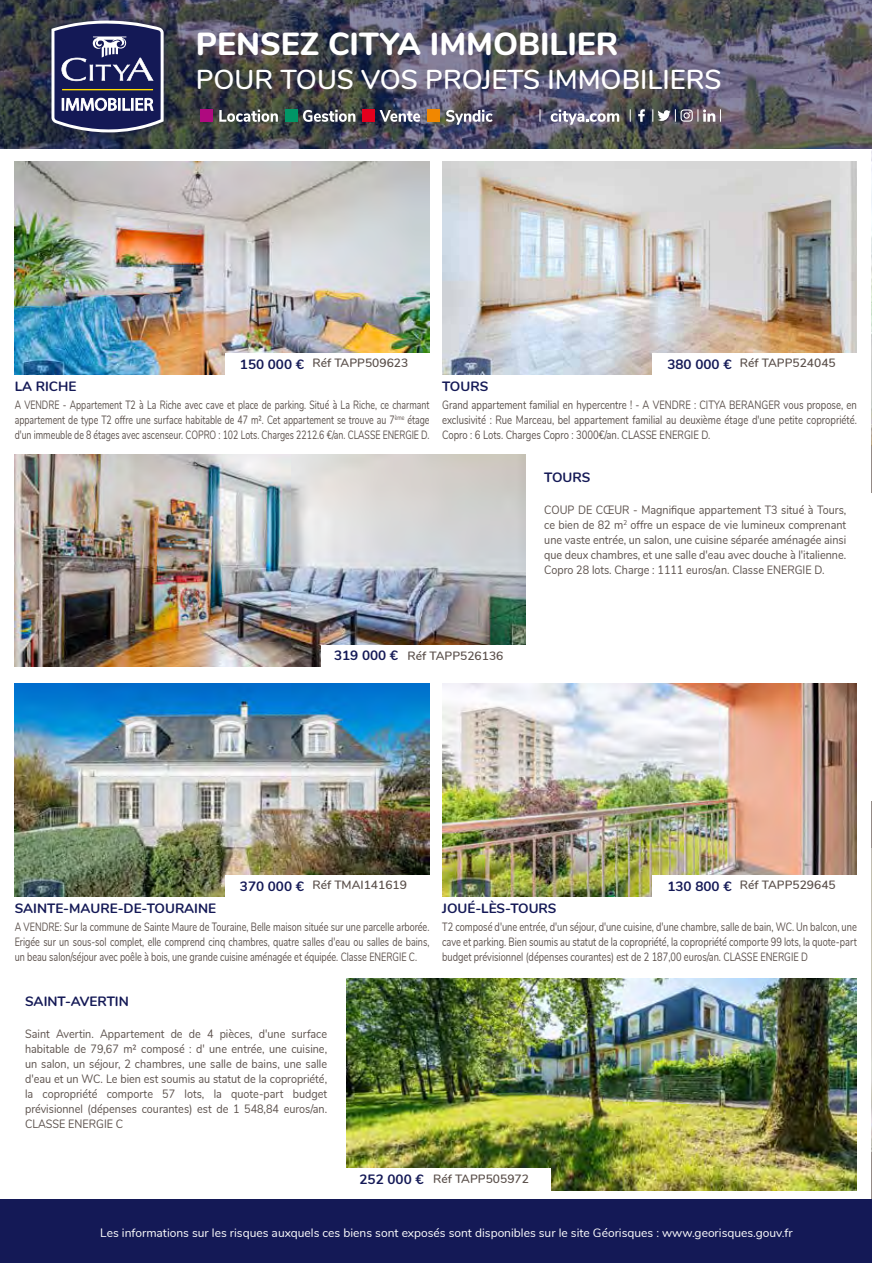
<style>
.page{position:relative;width:872px;height:1263px;background:#fff}
.page>*{position:absolute;margin:0;border:0;box-sizing:border-box;transform-origin:0 0}
.t1{font:800 31.8px "Nunito";color:#fff}
.t2{font:600 27.3px "Nunito";color:#fff}
.t3{font:700 13.5px "Nunito";color:#141956}
.t4{font:12px/15px "Nunito";color:#5b504b;text-align:justify;scale:.9 1}
.t5{font:12px/15px "Nunito";color:#5b504b;text-align:justify;scale:.75 1}
.t6{font:12px/15px "Nunito";color:#5b504b;text-align:justify;scale:.77 1}
.t7{font:12px/15px "Nunito";color:#5b504b;text-align:justify;scale:.73 1}
.t8{font:12px/15px "Nunito";color:#5b504b;text-align:justify;scale:.79 1}
.t9{font:600 12px "Nunito";color:#5b504b}
.t10{font:12px "Nunito";color:#fff}
.s1{font-weight:700;font-size:13.5px;color:#141956}
</style>
<div class="page">
<img style="left:871px;top:848px;width:1px;height:304px">
<img style="left:871px;top:150px;width:1px;height:296px">
<img style="left:346px;top:978px;width:511px;height:213px">
<img style="left:15px;top:162px;width:414px;height:212px">
<hr style="left:871px;top:801px;width:1px;height:47px;background:#948b87">
<hr style="left:871px;top:1152px;width:1px;height:47px;background:#948b87">
<hr style="left:871px;top:446px;width:1px;height:47px;background:#948b87">
<div style="left:225px;top:353px;width:206px;height:22px;background:#fff"></div>
<div style="left:344px;top:1169px;width:206px;height:22px;background:#fff"></div>
<svg style="left:0;top:0;width:872px;height:149px;background:#4f4f5c"></svg>
<div style="left:199px;top:109px;width:13px;height:13px;background:#af0a7f"></div>
<div style="left:284px;top:109px;width:13px;height:13px;background:#009666"></div>
<div style="left:362px;top:109px;width:13px;height:13px;background:#e3001d"></div>
<div style="left:427px;top:109px;width:13px;height:13px;background:#f18700"></div>
<svg style="left:219px;top:110px;width:59px;height:12px"></svg>
<svg style="left:303px;top:110px;width:52px;height:12px"></svg>
<svg style="left:379px;top:110px;width:41px;height:12px"></svg>
<svg style="left:446px;top:110px;width:46px;height:15px"></svg>
<svg style="left:638px;top:109px;width:7px;height:13px"></svg>
<svg style="left:630px;top:109px;width:1px;height:13px"></svg>
<svg style="left:652px;top:109px;width:69px;height:13px"></svg>
<svg style="left:540px;top:109px;width:1px;height:13px"></svg>
<svg style="left:550px;top:110px;width:69px;height:15px"></svg>
<img style="left:42px;top:11px;width:131px;height:131px">
<svg style="left:51px;top:15px;width:113px;height:127px;background:#484c73"></svg>
<img style="left:442px;top:162px;width:415px;height:212px">
<div style="left:652px;top:353px;width:207px;height:22px;background:#fff"></div>
<img style="left:15px;top:684px;width:414px;height:212px">
<div style="left:225px;top:875px;width:206px;height:22px;background:#fff"></div>
<img style="left:442px;top:684px;width:415px;height:212px">
<div style="left:652px;top:875px;width:207px;height:22px;background:#fff"></div>
<img style="left:15px;top:454px;width:510px;height:213px">
<div style="left:321px;top:645px;width:205px;height:23px;background:#fff"></div>
<div style="left:0;top:1199px;width:872px;height:64px;background:#141956"></div>
<h1 class="t1" style="left:196px;top:20px;width:424px">PENSEZ CITYA IMMOBILIER</h1>
<h2 class="t2" style="left:196px;top:59px;width:527px">POUR TOUS VOS PROJETS IMMOBILIERS</h2>
<p class="t9" style="left:240px;top:354px;width:170px"><span class="s1">150 000 €</span> Réf TAPP509623</p>
<p class="t9" style="left:667px;top:354px;width:170px"><span class="s1">380 000 €</span> Réf TAPP524045</p>
<p class="t3" style="left:15px;top:376px;width:63px">LA RICHE</p>
<p class="t3" style="left:442px;top:376px;width:48px">TOURS</p>
<p class="t7" style="left:15px;top:396px;width:569px">A VENDRE - Appartement T2 à La Riche avec cave et place de parking. Situé à La Riche, ce charmant appartement de type T2 offre une surface habitable de 47 m². Cet appartement se trouve au 7<sup>ème</sup> étage d'un immeuble de 8 étages avec ascenseur. COPRO : 102 Lots. Charges 2212.6 €/an. CLASSE ENERGIE D.</p>
<p class="t8" style="left:442px;top:396px;width:526px">Grand appartement familial en hypercentre ! - A VENDRE : CITYA BERANGER vous propose, en exclusivité : Rue Marceau, bel appartement familial au deuxième étage d'une petite copropriété.<br>Copro : 6 Lots. Charges Copro : 3000€/an. CLASSE ENERGIE D.</p>
<p class="t3" style="left:544px;top:467px;width:48px">TOURS</p>
<p class="t4" style="left:544px;top:502px;width:337px">COUP DE CŒUR - Magnifique appartement T3 situé à Tours, ce bien de 82 m<sup>2</sup> offre un espace de vie lumineux comprenant une vaste entrée, un salon, une cuisine séparée aménagée ainsi que deux chambres, et une salle d'eau avec douche à l'italienne.<br>Copro 28 lots. Charge : 1111 euros/an. Classe ENERGIE D.</p>
<p class="t9" style="left:334px;top:646px;width:171px"><span class="s1">319 000 €</span> Réf TAPP526136</p>
<p class="t3" style="left:15px;top:898px;width:203px">SAINTE-MAURE-DE-TOURAINE</p>
<p class="t9" style="left:240px;top:876px;width:168px"><span class="s1">370 000 €</span> Réf TMAI141619</p>
<p class="t3" style="left:442px;top:898px;width:116px">JOUÉ-LÈS-TOURS</p>
<p class="t9" style="left:667px;top:876px;width:170px"><span class="s1">130 800 €</span> Réf TAPP529645</p>
<p class="t5" style="left:15px;top:918px;width:554px">A VENDRE: Sur la commune de Sainte Maure de Touraine, Belle maison située sur une parcelle arborée.<br>Erigée sur un sous-sol complet, elle comprend cinq chambres, quatre salles d'eau ou salles de bains, un beau salon/séjour avec poêle à bois, une grande cuisine aménagée et équipée. Classe ENERGIE C.</p>
<p class="t3" style="left:25px;top:991px;width:105px">SAINT-AVERTIN</p>
<p class="t4" style="left:25px;top:1026px;width:337px">Saint Avertin. Appartement de de 4 pièces, d'une surface habitable de 79,67 m² composé : d' une entrée, une cuisine, un salon, un séjour, 2 chambres, une salle de bains, une salle d'eau et un WC. Le bien est soumis au statut de la copropriété, la copropriété comporte 57 lots, la quote-part budget prévisionnel (dépenses courantes) est de 1 548,84 euros/an.<br>CLASSE ENERGIE C</p>
<p class="t6" style="left:442px;top:918px;width:540px">T2 composé d'une entrée, d'un séjour, d'une cuisine, d'une chambre, salle de bain, WC. Un balcon, une cave et parking. Bien soumis au statut de la copropriété, la copropriété comporte 99 lots, la quote-part budget prévisionnel (dépenses courantes) est de 2 187,00 euros/an. CLASSE ENERGIE D</p>
<p class="t9" style="left:359px;top:1170px;width:171px"><span class="s1">252 000 €</span> Réf TAPP505972</p>
<p class="t10" style="left:100px;top:1224px;width:694px">Les informations sur les risques auxquels ces biens sont exposés sont disponibles sur le site Géorisques : www.georisques.gouv.fr</p>
</div>
